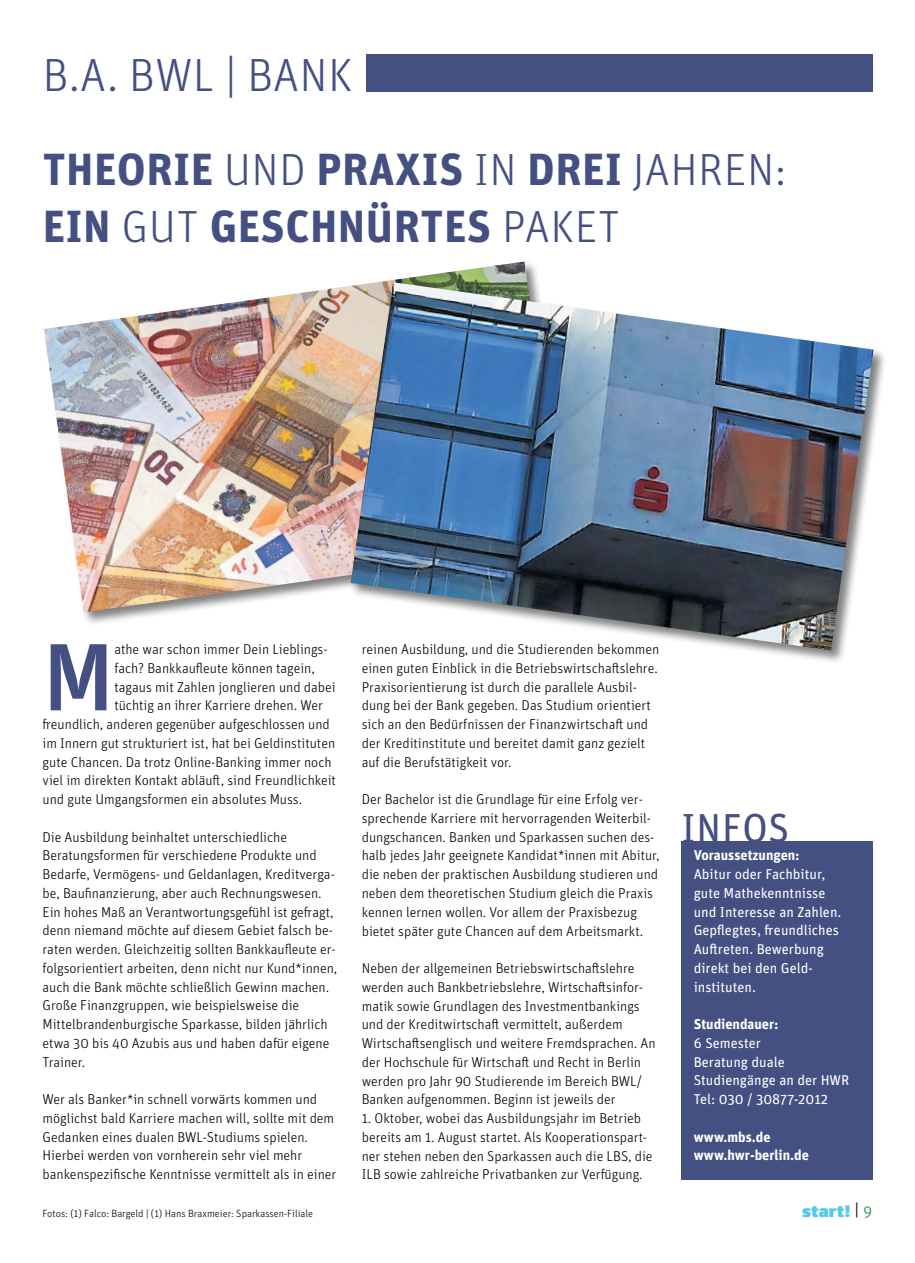
<style>
.page{position:relative;width:915px;height:1263px;background:#fff}
.page>*{position:absolute;margin:0;border:0;box-sizing:border-box;transform-origin:0 0}
.t1{font:500 95.55px "Unit OT";color:#445082}
.t2{font:300 46.5px "Unit OT";letter-spacing:.01em;color:#445082}
.t3{font:700 45px/56.2px "Unit OT";letter-spacing:.01em;color:#445082}
.t4{font:40.5px "Unit OT";letter-spacing:.01em;color:#445082}
.t5{font:900 16.5px "Unit OT";letter-spacing:.01em;color:#57c9ec;scale:1.25 1}
.t6{font:300 14.25px/18.8px "Unit OT";color:#000}
.t7{font:14.25px/18.8px "Unit OT";color:#fff}
.t8{font:700 14.25px/18.8px "Unit OT";color:#fff}
.t9{font:300 10.5px "Unit OT";color:#000}
.s1{font-weight:300}
.s2{font-weight:400;color:#000}
.s3{font-weight:400;color:#48a56e}
</style>
<div class="page">
<div style="left:42px;top:260px;width:535px;height:366px;background:#000;opacity:.5"></div>
<img style="left:44px;top:261px;width:520px;height:351px">
<div style="left:349px;top:280px;width:538px;height:384px;background:#000;opacity:.5"></div>
<img style="left:350px;top:282px;width:523px;height:368px">
<div style="left:366px;top:54px;width:506px;height:38px;background:#445082"></div>
<div style="left:680px;top:842px;width:192px;height:338px;background:#445082"></div>
<h2 class="t2" style="left:43px;top:47px;width:311px">B.A. BWL | BANK</h2>
<h3 class="t3" style="left:43px;top:141px;width:744px">THEORIE <span class="s1">UND</span> PRAXIS <span class="s1">IN</span> DREI <span class="s1">JAHREN:<br></span>EIN <span class="s1">GUT</span> GESCHNÜRTES <span class="s1">PAKET</span></h3>
<h1 class="t1" style="left:43px;top:616px;width:73px">M</h1>
<p class="t6" style="left:114px;top:640px;width:215px">athe war schon immer Dein Lieblings-</p>
<p class="t6" style="left:114px;top:659px;width:202px">fach? Bankkaufleute können tagein,</p>
<p class="t6" style="left:114px;top:677px;width:223px">tagaus mit Zahlen jonglieren und dabei</p>
<p class="t6" style="left:114px;top:696px;width:210px">tüchtig an ihrer Karriere drehen. Wer</p>
<p class="t6" style="left:43px;top:715px;width:289px">freundlich, anderen gegenüber aufgeschlossen und</p>
<p class="t6" style="left:43px;top:734px;width:294px">im Innern gut strukturiert ist, hat bei Geldinstituten</p>
<p class="t6" style="left:43px;top:752px;width:290px">gute Chancen. Da trotz Online-Banking immer noch</p>
<p class="t6" style="left:43px;top:771px;width:295px">viel im direkten Kontakt abläuft, sind Freundlichkeit</p>
<p class="t6" style="left:43px;top:790px;width:261px">und gute Umgangsformen ein absolutes Muss.</p>
<p class="t6" style="left:43px;top:827px;width:296px">Die Ausbildung beinhaltet unterschiedliche Beratungsformen für verschiedene Produkte und Bedarfe, Vermögens- und Geldanlagen, Kreditverga&shy;be, Baufinanzierung, aber auch Rechnungswesen.<br>Ein hohes Maß an Verantwortungsgefühl ist gefragt, denn niemand möchte auf diesem Gebiet falsch be&shy;raten werden. Gleichzeitig sollten Bankkaufleute er&shy;folgsorientiert arbeiten, denn nicht nur Kund*innen, auch die Bank möchte schließlich Gewinn machen.<br>Große Finanzgruppen, wie beispielsweise die Mittelbrandenburgische Sparkasse, bilden jährlich etwa 30 bis 40 Azubis aus und haben dafür eigene Trainer.</p>
<p class="t6" style="left:43px;top:1090px;width:295px">Wer als Banker*in schnell vorwärts kommen und möglichst bald Karriere machen will, sollte mit dem Gedanken eines dualen BWL-Studiums spielen.<br>Hierbei werden von vornherein sehr viel mehr bankenspezifische Kenntnisse vermittelt als in einer</p>
<p class="t9" style="left:43px;top:1207px;width:272px">Fotos: (1) Falco: Bargeld | (1) Hans Braxmeier: Sparkassen-Filiale</p>
<p class="t6" style="left:361px;top:640px;width:299px">reinen Ausbildung, und die Studierenden bekommen einen guten Einblick in die Betriebswirtschaftslehre.<br>Praxisorientierung ist durch die parallele Ausbil&shy;dung bei der Bank gegeben. Das Studium orientiert sich an den Bedürfnissen der Finanzwirtschaft und der Kreditinstitute und bereitet damit ganz gezielt auf die Berufstätigkeit vor.</p>
<p class="t6" style="left:361px;top:790px;width:299px">Der Bachelor ist die Grundlage für eine Erfolg ver&shy;sprechende Karriere mit hervorragenden Weiterbil&shy;dungschancen. Banken und Sparkassen suchen des&shy;halb jedes Jahr geeignete Kandidat*innen mit Abitur, die neben der praktischen Ausbildung studieren und neben dem theoretischen Studium gleich die Praxis kennen lernen wollen. Vor allem der Praxisbezug bietet später gute Chancen auf dem Arbeitsmarkt.</p>
<p class="t6" style="left:361px;top:959px;width:295px">Neben der allgemeinen Betriebswirtschaftslehre werden auch Bankbetriebslehre, Wirtschaftsinfor&shy;matik sowie Grundlagen des Investmentbankings und der Kreditwirtschaft vermittelt, außerdem Wirtschaftsenglisch und weitere Fremdsprachen. An der Hochschule für Wirtschaft und Recht in Berlin werden pro Jahr 90 Studierende im Bereich BWL/ Banken aufgenommen. Beginn ist jeweils der</p>
<p class="t6" style="left:361px;top:1109px;width:292px">1. Oktober, wobei das Ausbildungsjahr im Betrieb bereits am 1. August startet. Als Kooperationspart&shy;ner stehen neben den Sparkassen auch die LBS, die ILB sowie zahlreiche Privatbanken zur Verfügung.</p>
<h3 class="t4" style="left:681px;top:802px;width:110px">INFOS</h3>
<p class="t8" style="left:693px;top:846px;width:108px">Voraussetzungen:</p>
<p class="t7" style="left:693px;top:864px;width:149px">Abitur oder Fachbitur, gute Mathekenntnisse und Interesse an Zahlen.<br>Gepflegtes, freundliches<br>Auftreten. Bewerbung direkt bei den Geld&shy;instituten.</p>
<p class="t8" style="left:693px;top:1014px;width:87px">Studiendauer:</p>
<p class="t7" style="left:693px;top:1033px;width:157px">6 Semester<br>Beratung duale<br>Studiengänge an der HWR<br>Tel: 030 / 30877-2012</p>
<p class="t8" style="left:693px;top:1127px;width:117px">www.mbs.de www.hwr-berlin.de</p>
<p class="t5" style="left:801px;top:1200px;width:58px">start! <span class="s2">|</span> <span class="s3">9</span></p>
</div>
